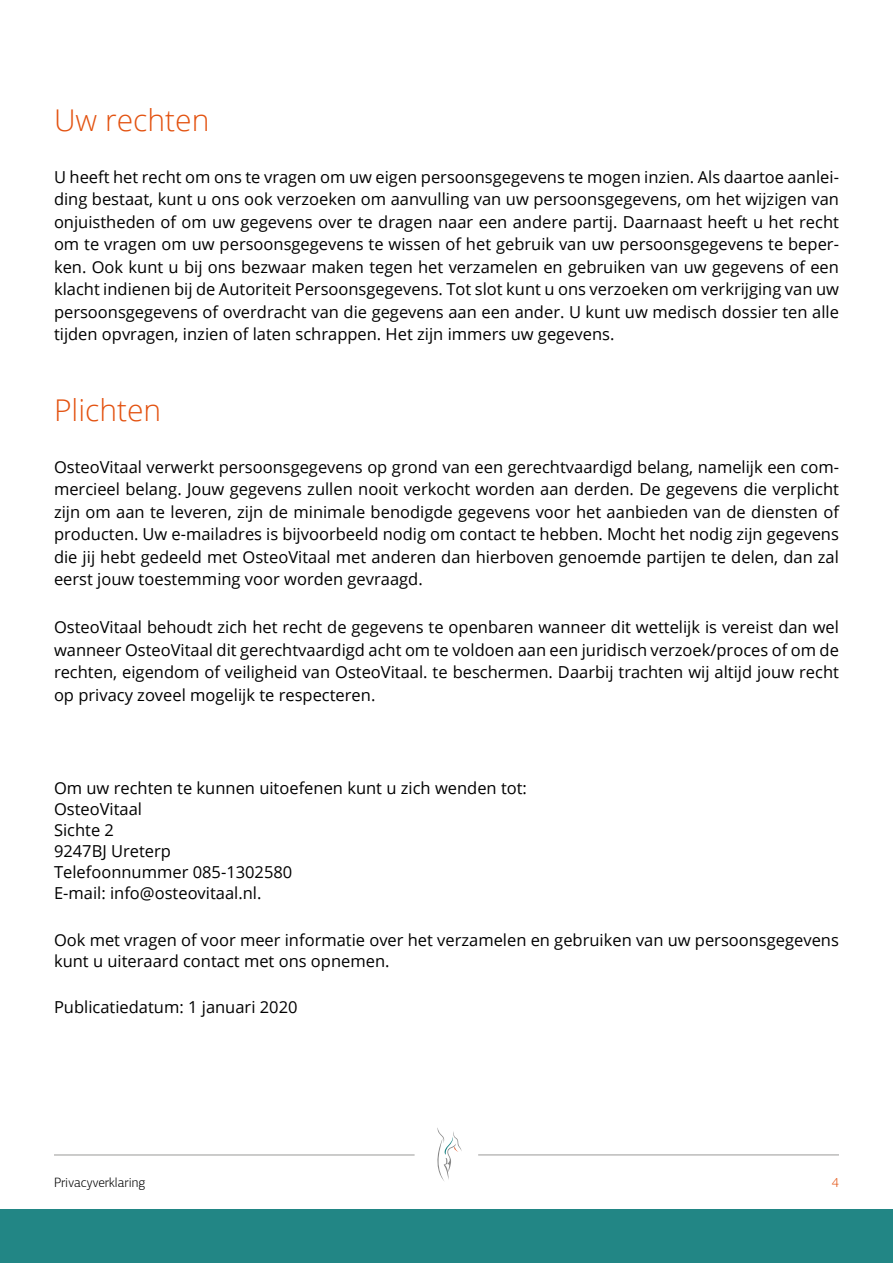
<style>
.page{position:relative;width:893px;height:1263px;background:#fff}
.page>*{position:absolute;margin:0;border:0;box-sizing:border-box;transform-origin:0 0}
.t1{font:300 30px "Open Sans";color:#e35210}
.t2{font:16.5px/22.5px "Open Sans";color:#000;text-align:justify}
.t3{font:300 13.5px "PF Agora Sans Pro";color:#000}
.t4{font:300 13.5px "PF Agora Sans Pro";color:#e35210}
</style>
<div class="page">
<svg style="left:437px;top:1128px;width:25px;height:53px"></svg>
<hr style="left:478px;top:1155px;width:361px;height:1px;background:#9a9998">
<hr style="left:54px;top:1155px;width:361px;height:1px;background:#9a9998">
<div style="left:0;top:1210px;width:893px;height:53px;background:#228685"></div>
<h1 class="t1" style="left:54px;top:100px;width:157px">Uw rechten</h1>
<p class="t2" style="left:54px;top:165px;width:786px">U heeft het recht om ons te vragen om uw eigen persoonsgegevens te mogen inzien. Als daartoe aanlei&shy;ding bestaat, kunt u ons ook verzoeken om aanvulling van uw persoonsgegevens, om het wijzigen van onjuistheden of om uw gegevens over te dragen naar een andere partij. Daarnaast heeft u het recht om te vragen om uw persoonsgegevens te wissen of het gebruik van uw persoonsgegevens te beper&shy;ken. Ook kunt u bij ons bezwaar maken tegen het verzamelen en gebruiken van uw gegevens of een klacht indienen bij de Autoriteit Persoonsgegevens. Tot slot kunt u ons verzoeken om verkrijging van uw persoonsgegevens of overdracht van die gegevens aan een ander. U kunt uw medisch dossier ten alle tijden opvragen, inzien of laten schrappen. Het zijn immers uw gegevens.</p>
<h1 class="t1" style="left:54px;top:390px;width:109px">Plichten</h1>
<p class="t2" style="left:54px;top:455px;width:786px">OsteoVitaal verwerkt persoonsgegevens op grond van een gerechtvaardigd belang, namelijk een com&shy;mercieel belang. Jouw gegevens zullen nooit verkocht worden aan derden. De gegevens die verplicht zijn om aan te leveren, zijn de minimale benodigde gegevens voor het aanbieden van de diensten of producten. Uw e-mailadres is bijvoorbeeld nodig om contact te hebben. Mocht het nodig zijn gegevens die jij hebt gedeeld met OsteoVitaal met anderen dan hierboven genoemde partijen te delen, dan zal eerst jouw toestemming voor worden gevraagd.</p>
<p class="t2" style="left:54px;top:616px;width:786px">OsteoVitaal behoudt zich het recht de gegevens te openbaren wanneer dit wettelijk is vereist dan wel wanneer OsteoVitaal dit gerechtvaardigd acht om te voldoen aan een juridisch verzoek/proces of om de rechten, eigendom of veiligheid van OsteoVitaal. te beschermen. Daarbij trachten wij altijd jouw recht op privacy zoveel mogelijk te respecteren.</p>
<p class="t2" style="left:54px;top:777px;width:474px;line-height:21px;text-align:left">Om uw rechten te kunnen uitoefenen kunt u zich wenden tot:<br>OsteoVitaal<br>Sichte 2<br>9247BJ Ureterp<br>Telefoonnummer 085-1302580<br>E-mail: info@osteovitaal.nl.</p>
<p class="t2" style="left:54px;top:929px;width:786px;line-height:21px">Ook met vragen of voor meer informatie over het verzamelen en gebruiken van uw persoonsgegevens kunt u uiteraard contact met ons opnemen.</p>
<p class="t2" style="left:54px;top:995px;width:245px">Publicatiedatum: 1 januari 2020</p>
<p class="t3" style="left:54px;top:1175px;width:93px">Privacyverklaring</p>
<p class="t4" style="left:832px;top:1175px;width:9px">4</p>
</div>
